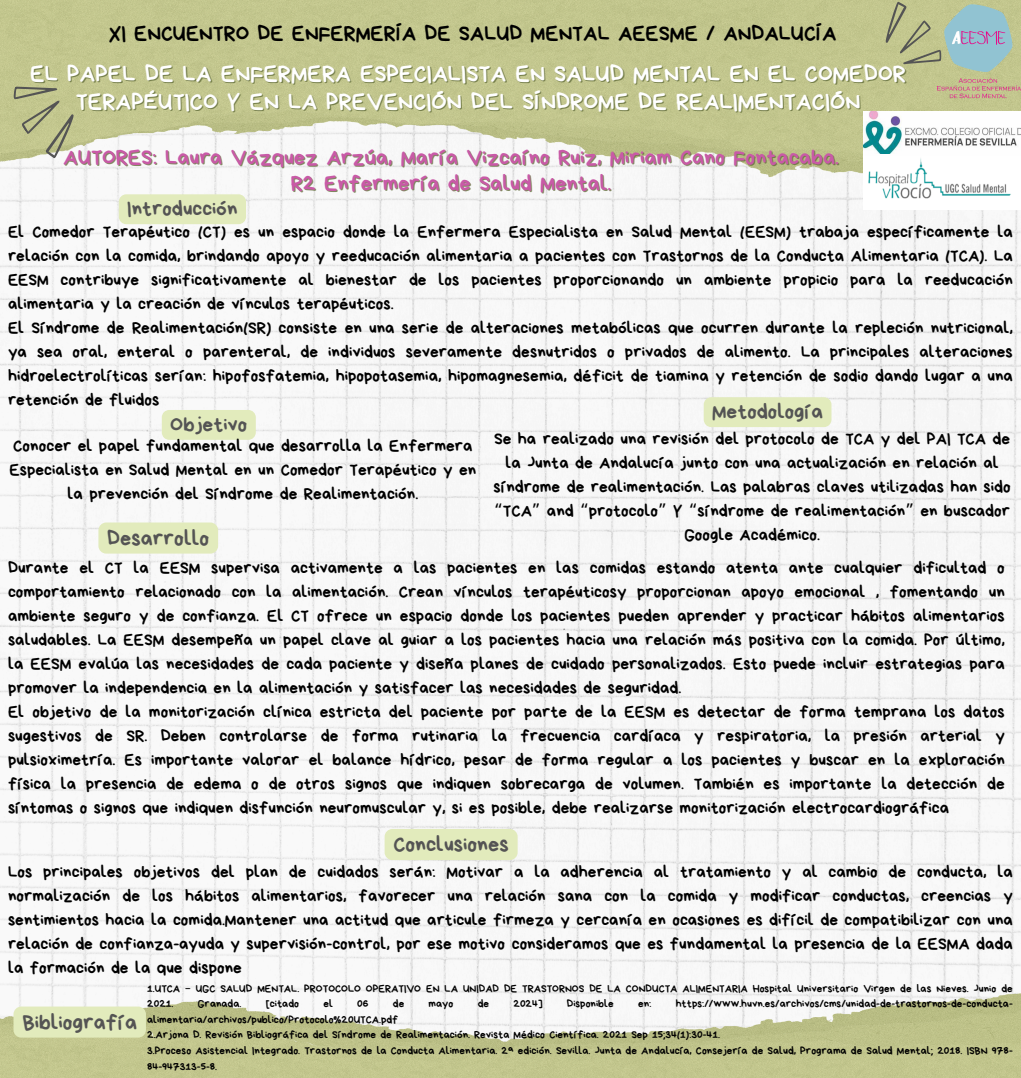
<style>
.page{position:relative;width:1021px;height:1078px;background:#fff}
.page>*{position:absolute;margin:0;border:0;box-sizing:border-box;transform-origin:0 0}
.t1{font:24.32px "Bryndan Write";color:#fff}
.t2{font:22.36px "Bryndan Write";color:#c95aa7}
.t3{font:22.12px "Bryndan Write";color:#000}
.t4{font:22.12px "Bryndan Write";color:#545454}
.t5{font:21.32px "Bryndan Write";color:#545454}
.t6{font:17.24px/24px "Bryndan Write";color:#000}
.t7{font:11.16px/15.6px "Bryndan Write";color:#000}
.s1{font-family:"Noto Sans Gurmukhi"}
</style>
<div class="page">
<img style="left:0;top:197px;width:1021px;height:793px">
<img style="left:0;top:0;width:1021px;height:197px">
<svg style="left:0;top:67px;width:90px;height:95px;background:#bec191"></svg>
<svg style="left:869px;top:0;width:60px;height:81px;background:#b8bc88"></svg>
<img style="left:0;top:990px;width:1021px;height:87px">
<img style="left:929px;top:0;width:92px;height:108px">
<img style="left:863px;top:112px;width:158px;height:97px">
<div style="left:119px;top:194px;width:127px;height:30px;background:#e2ebbc;border-radius:7px"></div>
<div style="left:703px;top:397px;width:128px;height:30px;background:#e2ebbc;border-radius:7px"></div>
<div style="left:98px;top:522px;width:120px;height:31px;background:#e2ebbc;border-radius:8px"></div>
<div style="left:162px;top:410px;width:94px;height:30px;background:#e2ebbc"></div>
<div style="left:384px;top:828px;width:133px;height:32px;background:#e2ebbc;border-radius:8px"></div>
<div style="left:13px;top:1006px;width:133px;height:31px;background:#e2ebbc;border-radius:8px"></div>
<p class="t3" style="left:109px;top:22px;width:729px">XI ENCUENTRO DE ENFERMERÍA DE SALUD MENTAL AEESME / ANDALUCÍA</p>
<p class="t1" style="left:30px;top:61px;width:877px">EL PAPEL DE LA ENFERMERA ESPECIALISTA EN SALUD MENTAL EN EL COMEDOR</p>
<p class="t1" style="left:76px;top:90px;width:786px">TERAPÉUTICO Y EN LA PREVENCIÓN DEL SÍNDROME DE REALIMENTACIÓN</p>
<h4 class="t2" style="left:63px;top:146px;width:777px">AUTORES: Laura Vázquez Arzúa, María Vizcaíno Ruiz, Miriam Cano Fontacaba.</h4>
<p class="t2" style="left:291px;top:172px;width:322px">R2 Enfermería de Salud Mental.</p>
<p class="t5" style="left:127px;top:198px;width:112px">Introducción</p>
<p class="t6" style="left:8px;top:220px;width:1006px">El Comedor Terapéutico (CT) es un espacio donde la Enfermera Especialista en Salud Mental (EESM) trabaja específicamente la relación con la comida, brindando apoyo y reeducación alimentaria a pacientes con Trastornos de la Conducta Alimentaria (TCA). La EESM contribuye significativamente al bienestar de los pacientes proporcionando un ambiente propicio para la reeducación alimentaria y la creación de vínculos terapéuticos.<br>El Síndrome de Realimentación(SR) consiste en una serie de alteraciones metabólicas que ocurren durante la repleción nutricional, ya sea oral, enteral o parenteral, de individuos severamente desnutridos o privados de alimento. La principales alteraciones hidroelectrolíticas serían: hipofosfatemia, hipopotasemia, hipomagnesemia, déficit de tiamina y retención de sodio dando lugar a una retención de fluidos</p>
<h4 class="t5" style="left:712px;top:401px;width:112px">Metodología</h4>
<p class="t5" style="left:170px;top:414px;width:78px">Objetivo</p>
<h4 class="t6" style="left:493px;top:427px;width:519px;text-align:center">Se ha realizado una revisión del protocolo de TCA y del PAI TCA de la Junta de Andalucía junto con una actualización en relación al síndrome de realimentación. Las palabras claves utilizadas han sido <span class="s1">“</span>TCA<span class="s1">”</span> and <span class="s1">“</span>protocolo<span class="s1">”</span> Y <span class="s1">“</span>síndrome de realimentación<span class="s1">”</span> en buscador Google Académico.</h4>
<h4 class="t6" style="left:10px;top:434px;width:468px;text-align:center">Conocer el papel fundamental que desarrolla la Enfermera<br>Especialista en Salud Mental en un Comedor Terapéutico y en la prevención del Síndrome de Realimentación.</h4>
<p class="t4" style="left:107px;top:527px;width:103px">Desarrollo</p>
<p class="t6" style="left:8px;top:556px;width:998px">Durante el CT la EESM supervisa activamente a las pacientes en las comidas estando atenta ante cualquier dificultad o comportamiento relacionado con la alimentación. Crean vínculos terapéuticosy proporcionan apoyo emocional , fomentando un ambiente seguro y de confianza. El CT ofrece un espacio donde los pacientes pueden aprender y practicar hábitos alimentarios saludables. La EESM desempeña un papel clave al guiar a los pacientes hacia una relación más positiva con la comida. Por último, la EESM evalúa las necesidades de cada paciente y diseña planes de cuidado personalizados. Esto puede incluir estrategias para promover la independencia en la alimentación y satisfacer las necesidades de seguridad.<br>El objetivo de la monitorización clínica estricta del paciente por parte de la EESM es detectar de forma temprana los datos sugestivos de SR. Deben controlarse de forma rutinaria la frecuencia cardíaca y respiratoria, la presión arterial y pulsioximetría. Es importante valorar el balance hídrico, pesar de forma regular a los pacientes y buscar en la exploración física la presencia de edema o de otros signos que indiquen sobrecarga de volumen. También es importante la detección de síntomas o signos que indiquen disfunción neuromuscular y, si es posible, debe realizarse monitorización electrocardiográfica</p>
<h4 class="t4" style="left:393px;top:833px;width:117px">Conclusiones</h4>
<p class="t6" style="left:8px;top:859px;width:1006px;text-align:justify">Los principales objetivos del plan de cuidados serán: Motivar a la adherencia al tratamiento y al cambio de conducta, la normalización de los hábitos alimentarios, favorecer una relación sana con la comida y modificar conductas, creencias y sentimientos hacia la comida.Mantener una actitud que articule firmeza y cercanía en ocasiones es difícil de compatibilizar con una relación de confianza-ayuda y supervisión-control, por ese motivo consideramos que es fundamental la presencia de la EESMA dada la formación de la que dispone</p>
<p class="t4" style="left:22px;top:1010px;width:116px">Bibliografía</p>
<p class="t7" style="left:147px;top:980px;width:867px">1.UTCA <span class="s1">–</span> UGC SALUD MENTAL. PROTOCOLO OPERATIVO EN LA UNIDAD DE TRASTORNOS DE LA CONDUCTA ALIMENTARIA Hospital Universitario Virgen de las Nieves. Junio de<br>2021.</p>
<p class="t7" style="left:198px;top:996px;width:45px">Granada.</p>
<p class="t7" style="left:266px;top:996px;width:35px">[citado</p>
<p class="t7" style="left:323px;top:996px;width:11px">el</p>
<p class="t7" style="left:357px;top:996px;width:13px">06</p>
<p class="t7" style="left:393px;top:996px;width:13px">de</p>
<p class="t7" style="left:428px;top:996px;width:26px">mayo</p>
<p class="t7" style="left:478px;top:996px;width:13px">de</p>
<p class="t7" style="left:513px;top:996px;width:31px">2024]</p>
<p class="t7" style="left:567px;top:996px;width:48px">Disponible</p>
<p class="t7" style="left:638px;top:996px;width:15px">en:</p>
<p class="t7" style="left:676px;top:996px;width:338px">https://www.huvn.es/archivos/cms/unidad-de-trastornos-de-conducta-</p>
<p class="t7" style="left:147px;top:1011px;width:253px">alimentaria/archivos/publico/Protocolo%20UTCA.pdf</p>
<p class="t7" style="left:147px;top:1027px;width:574px">2.Arjona D. Revisión Bibliográfica del Síndrome de Realimentación. Revista Médico Científica. 2021 Sep 15;34(1):30-41.</p>
<p class="t7" style="left:147px;top:1042px;width:867px">3.Proceso Asistencial Integrado. Trastornos de la Conducta Alimentaria. 2ª edición. Sevilla. Junta de Andalucía, Consejería de Salud, Programa de Salud Mental; 2018. ISBN 978-<br>84-947313-5-8.</p>
</div>
